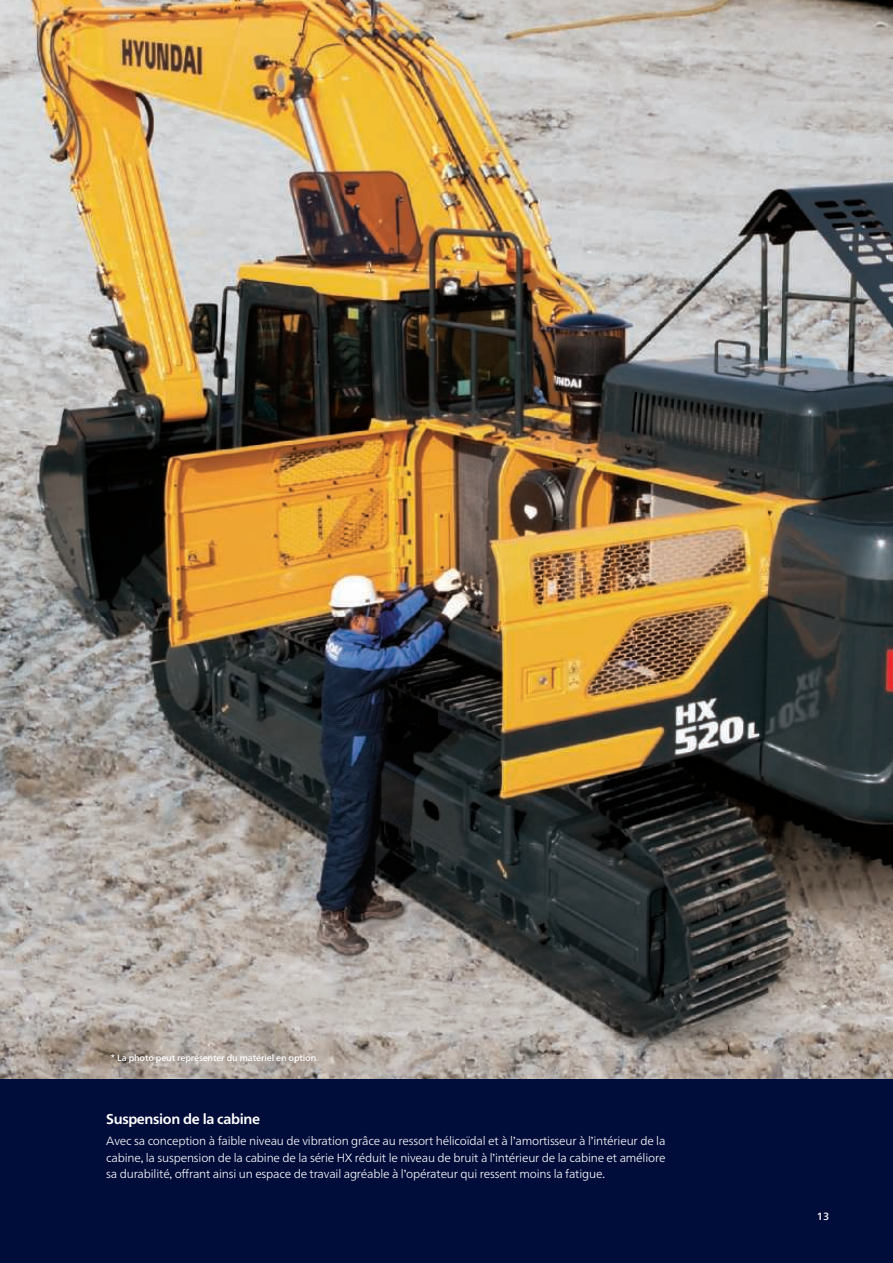
<style>
.page{position:relative;width:893px;height:1263px;background:#fff}
.page>*{position:absolute;margin:0;border:0;box-sizing:border-box;transform-origin:0 0}
.t1{font:700 14.25px "Frutiger Neue LTW1 G";letter-spacing:-.025em;color:#fff}
.t2{font:300 12px/16.5px "Frutiger Neue LTW1 G";letter-spacing:-.015em;color:#fff;text-align:justify}
.t3{font:500 10.5px "Frutiger Neue LTW1 G";color:#fff}
.t4{font:500 9px "Frutiger Neue LTW1 G";letter-spacing:-.015em;color:#fff}
.s1{font-family:"Gill Sans Std";font-weight:400}
</style>
<div class="page">
<img style="left:0;top:0;width:893px;height:1079px">
<div style="left:0;top:1079px;width:893px;height:184px;background:#000c3a"></div>
<p class="t4" style="left:111px;top:1051px;width:209px">* La photo peut représenter du matériel en option<span class="s1">.</span></p>
<p class="t1" style="left:106px;top:1109px;width:155px">Suspension de la cabine</p>
<p class="t2" style="left:106px;top:1132px;width:561px">Avec sa conception à faible niveau de vibration grâce au ressort hélicoïdal et à l<span class="s1">’</span>amortisseur à l<span class="s1">’</span>intérieur de la cabine<span class="s1">,</span> la suspension de la cabine de la série HX réduit le niveau de bruit à l<span class="s1">’</span>intérieur de la cabine et améliore sa durabilité<span class="s1">,</span> offrant ainsi un espace de travail agréable à l<span class="s1">’</span>opérateur qui ressent moins la fatigue<span class="s1">.</span></p>
<p class="t3" style="left:817px;top:1209px;width:14px">13</p>
</div>
